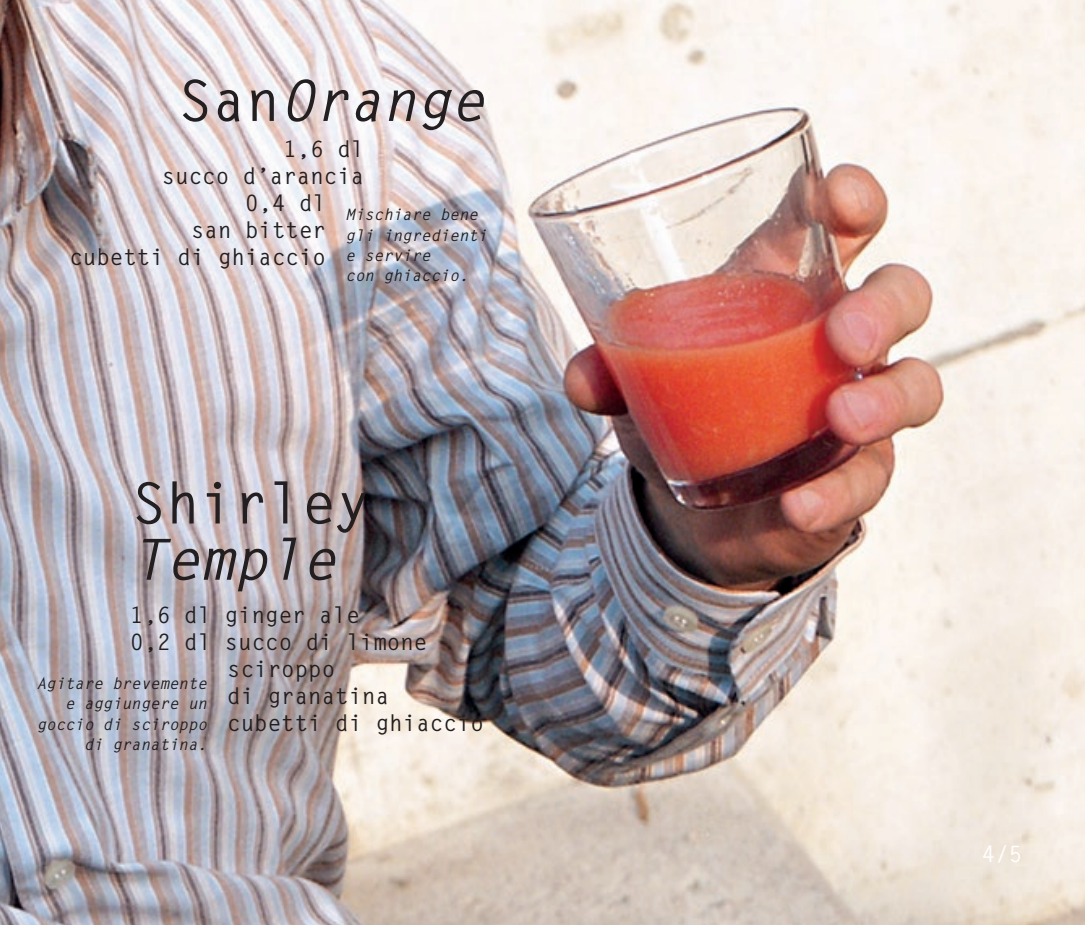
<style>
.page{position:relative;width:1085px;height:925px;background:#fff}
.page>*{position:absolute;margin:0;border:0;box-sizing:border-box;transform-origin:0 0}
.t1{font:italic 700 56.7px "Letter Gothic";color:#231f20}
.t2{font:700 56.7px "Letter Gothic";color:#231f20}
.t3{font:700 22.5px "Letter Gothic";color:#231f20}
.t4{font:700 22.5px "Letter Gothic";color:#fff}
.t5{font:italic 700 15.75px/20.2px "Letter Gothic";color:#231f20}
.s1{font-style:normal}
</style>
<div class="page">
<img style="left:0;top:0;width:1084px;height:925px">
<h1 class="t1" style="left:178px;top:66px;width:308px"><span class="s1">San</span>Orange</h1>
<p class="t3" style="left:283px;top:135px;width:82px">1,6 dl</p>
<p class="t3" style="left:162px;top:162px;width:204px">succo d’arancia</p>
<p class="t3" style="left:245px;top:189px;width:82px">0,4 dl</p>
<p class="t3" style="left:191px;top:216px;width:136px">san bitter</p>
<p class="t3" style="left:69px;top:243px;width:258px">cubetti di ghiaccio</p>
<p class="t5" style="left:345px;top:205px;width:143px">Mischiare bene gli ingredienti e servire<br>con ghiaccio.</p>
<h1 class="t2" style="left:132px;top:469px;width:240px">Shirley</h1>
<h1 class="t1" style="left:132px;top:525px;width:206px">Temple</h1>
<p class="t3" style="left:130px;top:601px;width:231px">1,6 dl ginger ale</p>
<p class="t3" style="left:130px;top:628px;width:299px">0,2 dl succo di limone</p>
<p class="t3" style="left:227px;top:655px;width:109px">sciroppo</p>
<p class="t3" style="left:227px;top:682px;width:163px">di granatina</p>
<p class="t3" style="left:227px;top:709px;width:258px">cubetti di ghiaccio</p>
<p class="t5" style="left:37px;top:673px;width:172px;text-align:right">Agitare brevemente e aggiungere un goccio di sciroppo di granatina.</p>
<p class="t4" style="left:981px;top:840px;width:42px">4/5</p>
</div>
